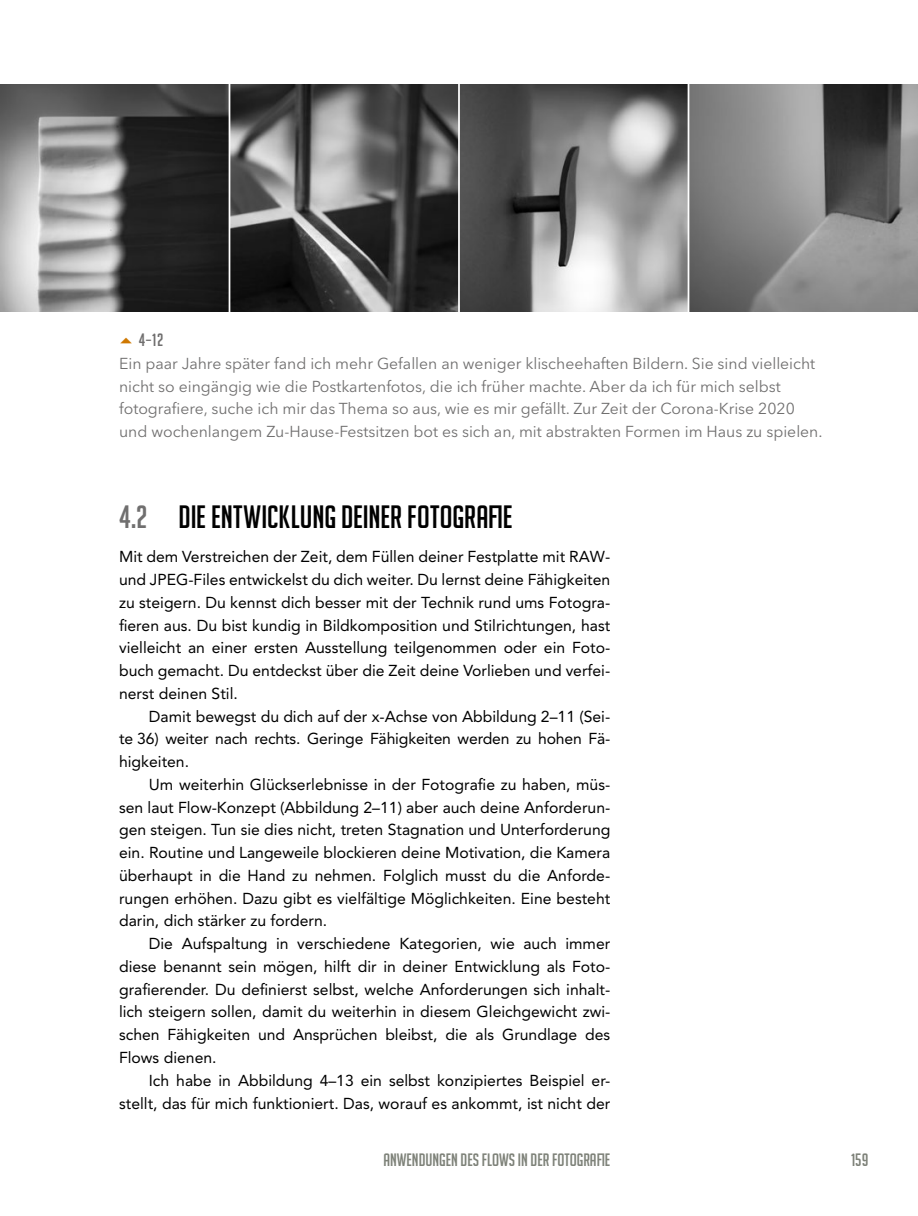
<style>
.page{position:relative;width:918px;height:1216px;background:#fff}
.page>*{position:absolute;margin:0;border:0;box-sizing:border-box;transform-origin:0 0}
.t1{font:31.5px "Big Noodle Titling";color:#000}
.t2{font:17.5px "Big Noodle Titling";color:#7e8279}
.t3{font:17.5px "Big Noodle Titling";color:#706f6f}
.t4{font:15.75px/22.8px "Avenir LT Pro";color:#000;text-align:justify}
.t5{font:15.75px/22.8px "Avenir Next LT Pro";color:#706f6f}
.s1{color:#706f6f}
</style>
<div class="page">
<img style="left:0;top:84px;width:918px;height:228px">
<hr style="left:229px;top:78px;width:1px;height:240px;background:#fff">
<hr style="left:458px;top:78px;width:2px;height:240px;background:#fff">
<hr style="left:687px;top:78px;width:2px;height:240px;background:#fff">
<p class="t3" style="left:139px;top:330px;width:26px">4–12</p>
<p class="t5" style="left:119px;top:352px;width:705px">Ein paar Jahre später fand ich mehr Gefallen an weniger klischeehaften Bildern. Sie sind vielleicht nicht so eingängig wie die Postkartenfotos, die ich früher machte. Aber da ich für mich selbst fotografiere, suche ich mir das Thema so aus, wie es mir gefällt. Zur Zeit der Corona-Krise 2020 und wochenlangem Zu-Hause-Festsitzen bot es sich an, mit abstrakten Formen im Haus zu spielen.</p>
<h1 class="t1" style="left:119px;top:500px;width:395px"><span class="s1">4.2</span> DIE ENTWICKLUNG DEINER FOTOGRAFIE</h1>
<p class="t4" style="left:119px;top:545px;width:493px">Mit dem Verstreichen der Zeit, dem Füllen deiner Festplatte mit RAW&shy;und JPEG-Files entwickelst du dich weiter. Du lernst deine Fähigkeiten zu steigern. Du kennst dich besser mit der Technik rund ums Fotogra&shy;fieren aus. Du bist kundig in Bildkomposition und Stilrichtungen, hast vielleicht an einer ersten Ausstellung teilgenommen oder ein Foto&shy;buch gemacht. Du entdeckst über die Zeit deine Vorlieben und verfei&shy;nerst deinen Stil.</p>
<p class="t4" style="left:119px;top:704px;width:493px;text-indent:30px">Damit bewegst du dich auf der x-Achse von Abbildung 2–11 (Sei&shy;te 36) weiter nach rechts. Geringe Fähigkeiten werden zu hohen Fä&shy;higkeiten.</p>
<p class="t4" style="left:119px;top:773px;width:493px;text-indent:30px">Um weiterhin Glückserlebnisse in der Fotografie zu haben, müs&shy;sen laut Flow-Konzept (Abbildung 2–11) aber auch deine Anforderun&shy;gen steigen. Tun sie dies nicht, treten Stagnation und Unterforderung ein. Routine und Langeweile blockieren deine Motivation, die Kamera überhaupt in die Hand zu nehmen. Folglich musst du die Anforde&shy;rungen erhöhen. Dazu gibt es vielfältige Möglichkeiten. Eine besteht darin, dich stärker zu fordern.</p>
<p class="t4" style="left:119px;top:932px;width:493px;text-indent:30px">Die Aufspaltung in verschiedene Kategorien, wie auch immer diese benannt sein mögen, hilft dir in deiner Entwicklung als Foto&shy;grafierender. Du definierst selbst, welche Anforderungen sich inhalt&shy;lich steigern sollen, damit du weiterhin in diesem Gleichgewicht zwi&shy;schen Fähigkeiten und Ansprüchen bleibst, die als Grundlage des Flows dienen.</p>
<p class="t4" style="left:119px;top:1068px;width:493px;text-align:right">Ich habe in Abbildung 4–13 ein selbst konzipiertes Beispiel er&shy;stellt, das für mich funktioniert. Das, worauf es ankommt, ist nicht der</p>
<p class="t2" style="left:383px;top:1149px;width:228px">ANWENDUNGEN DES FLOWS IN DER FOTOGRAFIE</p>
<p class="t2" style="left:851px;top:1149px;width:19px">159</p>
</div>
